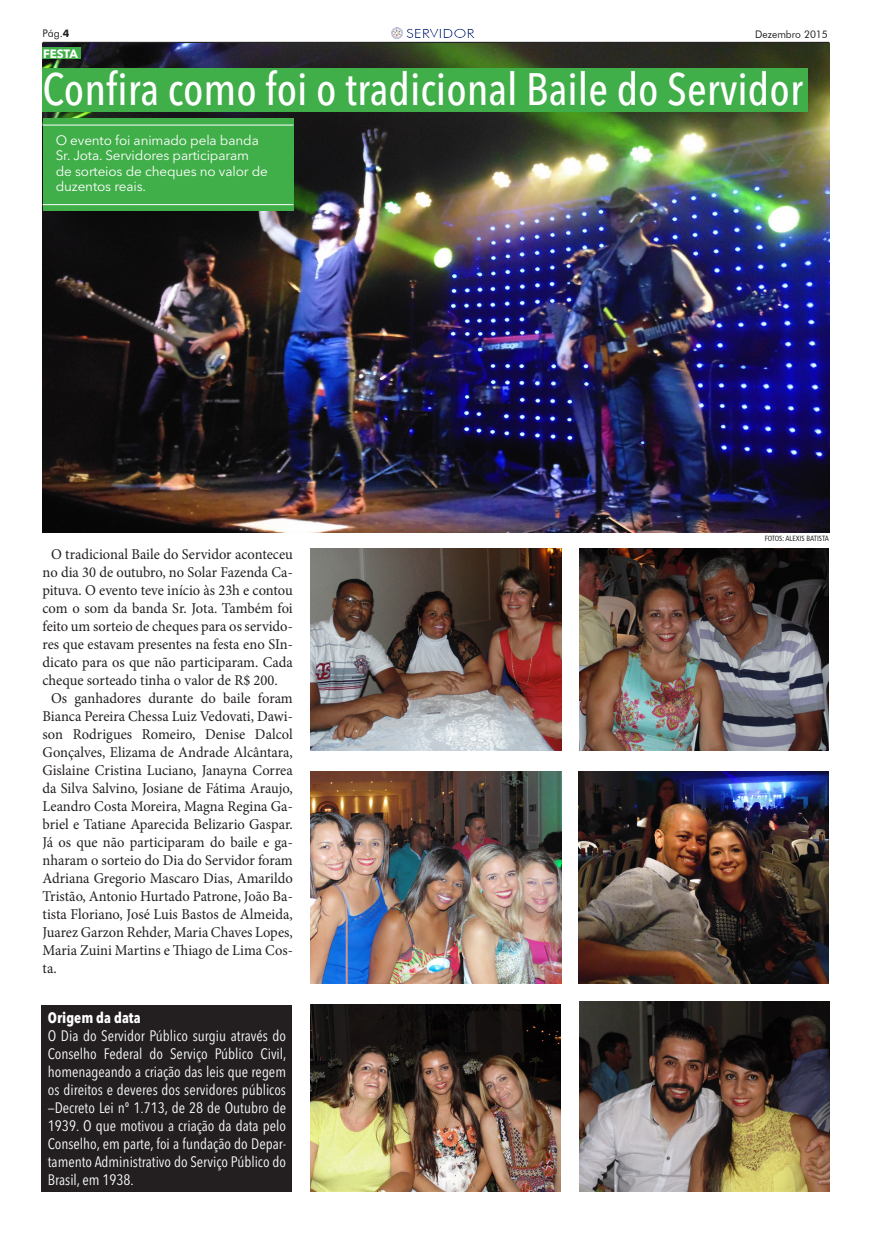
<style>
.page{position:relative;width:872px;height:1234px;background:#fff}
.page>*{position:absolute;margin:0;border:0;box-sizing:border-box;transform-origin:0 0}
.t1{font:500 condensed 45px "Avenir Next LT Pro";color:#fff}
.Texto{font:15px/18px "Minion Pro";color:#231f20;text-align:justify}
.t2{font:condensed 15px/18px "Avenir Next LT Pro";color:#fff;text-align:justify}
.t3{font:700 condensed 15px "Avenir Next LT Pro";color:#fff}
.t4{font:13.5px/15px "Avenir Next LT Pro";letter-spacing:-.01em;color:#fff}
.t5{font:12.6px "Futura BT";color:#253f8e;scale:1.2 1}
.t6{font:700 12px "Avenir Next LT Pro";letter-spacing:-.005em;color:#fff}
.t7{font:10.5px "Futura BT";color:#231f20;scale:.96 1}
.t8{font:10.5px "Futura BT";color:#231f20}
.Crédito{font:condensed 7.5px "Frutiger";color:#231f20}
.s1{font-weight:700}
</style>
<div class="page">
<hr style="left:43px;top:42px;width:786px;height:1px;background:#000">
<div style="left:404px;top:26px;width:73px;height:15px;background:#231f20;opacity:.5"></div>
<svg style="left:391px;top:27px;width:12px;height:12px"></svg>
<img style="left:310px;top:1004px;width:250px;height:187px">
<img style="left:578px;top:771px;width:251px;height:212px">
<img style="left:43px;top:44px;width:786px;height:489px">
<img style="left:579px;top:548px;width:250px;height:202px">
<img style="left:579px;top:1001px;width:250px;height:190px">
<img style="left:310px;top:771px;width:251px;height:211px">
<img style="left:311px;top:548px;width:250px;height:202px">
<div style="left:43px;top:68px;width:765px;height:44px;background:#40ae49"></div>
<div style="left:43px;top:48px;width:38px;height:11px;background:#40ae49"></div>
<div style="left:43px;top:119px;width:250px;height:92px;background:#40ae49"></div>
<hr style="left:43px;top:125px;width:250px;height:1px;background:#fff">
<hr style="left:43px;top:204px;width:250px;height:1px;background:#fff">
<div style="left:41px;top:1005px;width:251px;height:186px;background:#231f20"></div>
<p class="t8" style="left:43px;top:27px;width:28px">Pág.<span class="s1">4</span></p>
<p class="t5" style="left:406px;top:26px;width:59px">SERVIDOR</p>
<p class="t7" style="left:755px;top:28px;width:77px">Dezembro 2015</p>
<p class="t1" style="left:43px;top:62px;width:761px">Confira como foi o tradicional Baile do Servidor</p>
<p class="t6" style="left:43px;top:46px;width:36px">FESTA</p>
<p class="t4" style="left:56px;top:133px;width:214px">O evento foi animado pela banda<br>Sr. Jota. Servidores participaram de sorteios de cheques no valor de duzentos reais.</p>
<p class="Texto" style="left:43px;top:545px;width:252px;text-indent:9px">O tradicional Baile do Servidor aconteceu no dia 30 de outubro, no Solar Fazenda Ca&shy;pituva. O evento teve início às 23h e contou com o som da banda Sr. Jota. Também foi feito um sorteio de cheques para os servido&shy;res que estavam presentes na festa eno SIn&shy;dicato para os que não participaram. Cada cheque sorteado tinha o valor de R$ 200.</p>
<p class="Texto" style="left:43px;top:689px;width:252px;text-indent:9px">Os ganhadores durante do baile foram Bianca Pereira Chessa Luiz Vedovati, Dawi&shy;son Rodrigues Romeiro, Denise Dalcol Gonçalves, Elizama de Andrade Alcântara, Gislaine Cristina Luciano, Janayna Correa da Silva Salvino, Josiane de Fátima Araujo, Leandro Costa Moreira, Magna Regina Ga&shy;briel e Tatiane Aparecida Belizario Gaspar.<br>Já os que não participaram do baile e ga&shy;nharam o sorteio do Dia do Servidor foram Adriana Gregorio Mascaro Dias, Amarildo Tristão, Antonio Hurtado Patrone, João Ba&shy;tista Floriano, José Luis Bastos de Almeida, Juarez Garzon Rehder, Maria Chaves Lopes, Maria Zuini Martins e Thiago de Lima Cos&shy;ta.</p>
<p class="t3" style="left:48px;top:1008px;width:94px">Origem da data</p>
<p class="t2" style="left:48px;top:1026px;width:240px">O Dia do Servidor Público surgiu através do Conselho Federal do Serviço Público Civil, homenageando a criação das leis que regem os direitos e deveres dos servidores públicos —Decreto Lei nº 1.713, de 28 de Outubro de 1939. O que motivou a criação da data pelo Conselho, em parte, foi a fundação do Depar&shy;tamento Administrativo do Serviço Público do Brasil, em 1938.</p>
<p class="Crédito" style="left:765px;top:533px;width:66px">FOTOS: ALEXIS BATISTA</p>
</div>
